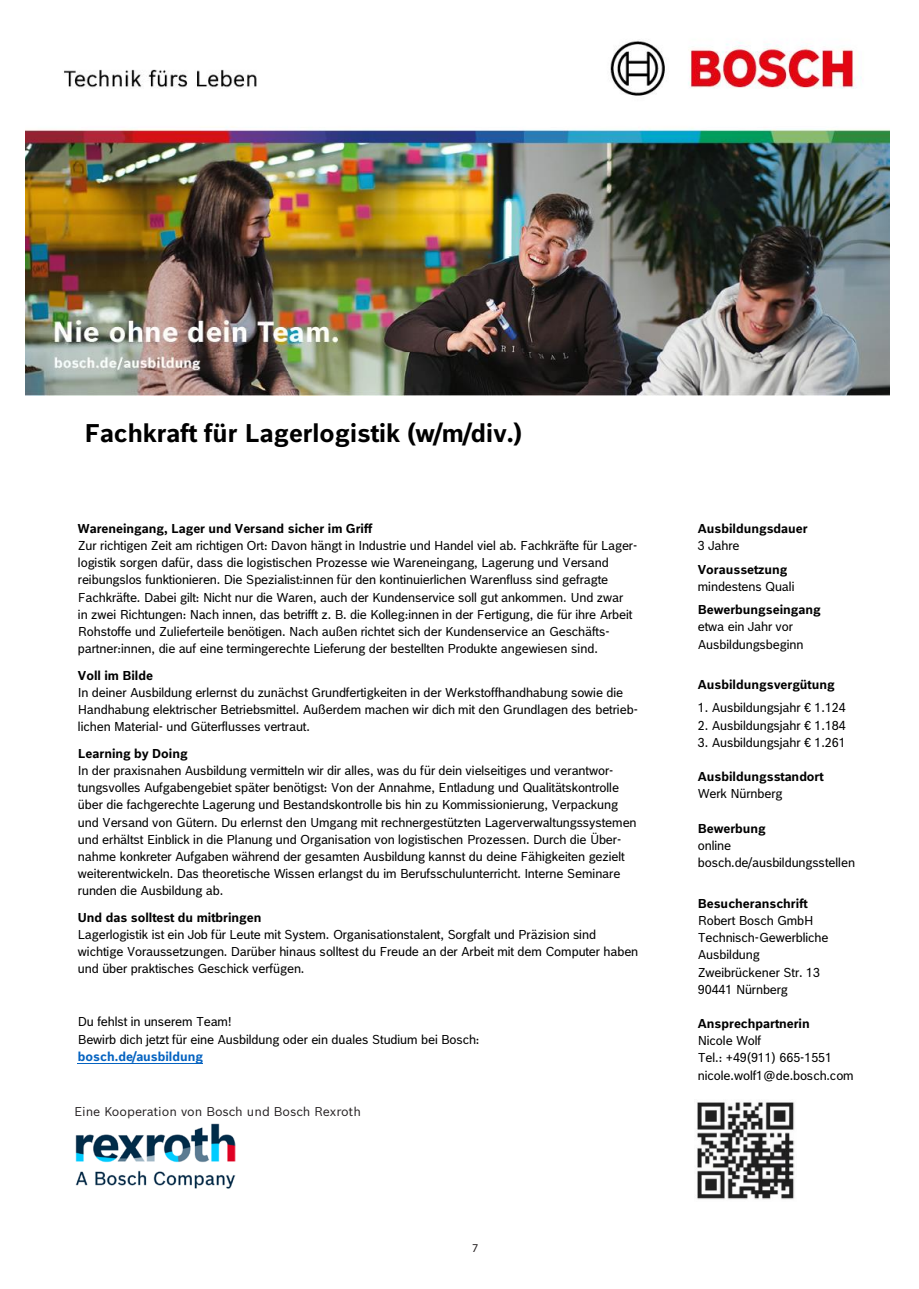
<style>
.page{position:relative;width:919px;height:1289px;background:#fff}
.page>*{position:absolute;margin:0;border:0;box-sizing:border-box;transform-origin:0 0}
.t1{font:700 24.9px "Bosch Office Sans";color:#000}
.t2{font:12.6px/17.2px "Bosch Office Sans";letter-spacing:-.005em;color:#000}
.t3{font:700 12.6px/17.2px "Bosch Office Sans";color:#000}
.t4{font:12.45px "Bosch Sans";color:#231f20}
.t5{font:12px "Myriad Pro";color:#231f20}
.s1{font-weight:700}
.s2{font-weight:700;color:#0563c1}
.s3{font-weight:400}
</style>
<div class="page">
<img style="left:26px;top:39px;width:863px;height:356px">
<img style="left:697px;top:1102px;width:98px;height:98px">
<hr style="left:78px;top:1062px;width:125px;height:1px;background:#0563c1">
<img style="left:75px;top:1123px;width:161px;height:66px">
<p class="t1" style="left:85px;top:412px;width:439px">Fachkraft für Lagerlogistik (w/m/div.)</p>
<p class="t2" style="left:78px;top:518px;width:561px"><span class="s1">Wareneingang, Lager und Versand sicher im Griff<br></span>Zur richtigen Zeit am richtigen Ort: Davon hängt in Industrie und Handel viel ab. Fachkräfte für Lager&shy;logistik sorgen dafür, dass die logistischen Prozesse wie Wareneingang, Lagerung und Versand reibungslos funktionieren. Die Spezialist:innen für den kontinuierlichen Warenfluss sind gefragte Fachkräfte. Dabei gilt: Nicht nur die Waren, auch der Kundenservice soll gut ankommen. Und zwar<br>in zwei Richtungen: Nach innen, das betrifft z. B. die Kolleg:innen in der Fertigung, die für ihre Arbeit Rohstoffe und Zulieferteile benötigen. Nach außen richtet sich der Kundenservice an Geschäfts&shy;partner:innen, die auf eine termingerechte Lieferung der bestellten Produkte angewiesen sind.</p>
<p class="t2" style="left:78px;top:665px;width:561px"><span class="s1">Voll im Bilde<br></span>In deiner Ausbildung erlernst du zunächst Grundfertigkeiten in der Werkstoffhandhabung sowie die Handhabung elektrischer Betriebsmittel. Außerdem machen wir dich mit den Grundlagen des betrieb&shy;lichen Material- und Güterflusses vertraut.</p>
<p class="t2" style="left:78px;top:743px;width:560px"><span class="s1">Learning by Doing<br></span>In der praxisnahen Ausbildung vermitteln wir dir alles, was du für dein vielseitiges und verantwor&shy;tungsvolles Aufgabengebiet später benötigst: Von der Annahme, Entladung und Qualitätskontrolle über die fachgerechte Lagerung und Bestandskontrolle bis hin zu Kommissionierung, Verpackung und Versand von Gütern. Du erlernst den Umgang mit rechnergestützten Lagerverwaltungssystemen und erhältst Einblick in die Planung und Organisation von logistischen Prozessen. Durch die Über&shy;nahme konkreter Aufgaben während der gesamten Ausbildung kannst du deine Fähigkeiten gezielt weiterentwickeln. Das theoretische Wissen erlangst du im Berufsschulunterricht. Interne Seminare runden die Ausbildung ab.</p>
<p class="t2" style="left:78px;top:907px;width:562px"><span class="s1">Und das solltest du mitbringen<br></span>Lagerlogistik ist ein Job für Leute mit System. Organisationstalent, Sorgfalt und Präzision sind wichtige Voraussetzungen. Darüber hinaus solltest du Freude an der Arbeit mit dem Computer haben und über praktisches Geschick verfügen.</p>
<p class="t2" style="left:78px;top:1012px;width:403px">Du fehlst in unserem Team!<br>Bewirb dich jetzt für eine Ausbildung oder ein duales Studium bei Bosch: <span class="s2">bosch.de/ausbildung</span></p>
<p class="t4" style="left:74px;top:1101px;width:288px">Eine Kooperation von Bosch und Bosch Rexroth</p>
<p class="t5" style="left:472px;top:1240px;width:8px">7</p>
<p class="t3" style="left:697px;top:518px;width:111px">Ausbildungsdauer<br><span class="s3">3 Jahre</span></p>
<p class="t2" style="left:697px;top:559px;width:98px"><span class="s1">Voraussetzung </span>mindestens Quali</p>
<p class="t2" style="left:697px;top:599px;width:125px"><span class="s1">Bewerbungseingang </span>etwa ein Jahr vor<br>Ausbildungsbeginn</p>
<p class="t3" style="left:697px;top:675px;width:138px">Ausbildungsvergütung</p>
<p class="t2" style="left:697px;top:698px;width:149px">1. Ausbildungsjahr € 1.124</p>
<p class="t2" style="left:697px;top:715px;width:149px">2. Ausbildungsjahr € 1.184</p>
<p class="t2" style="left:697px;top:732px;width:149px">3. Ausbildungsjahr € 1.261</p>
<p class="t3" style="left:697px;top:767px;width:127px">Ausbildungsstandort<br><span class="s3">Werk Nürnberg</span></p>
<p class="t2" style="left:697px;top:818px;width:159px"><span class="s1">Bewerbung<br></span>online bosch.de/ausbildungsstellen</p>
<p class="t2" style="left:697px;top:893px;width:132px"><span class="s1">Besucheranschrift<br></span>Robert Bosch GmbH<br>Technisch-Gewerbliche<br>Ausbildung<br>Zweibrückener Str. 13<br>90441 Nürnberg</p>
<p class="t2" style="left:697px;top:1013px;width:157px"><span class="s1">Ansprechpartnerin<br></span>Nicole Wolf<br>Tel.: +49(911) 665-1551 nicole.wolf1@de.bosch.com</p>
</div>
